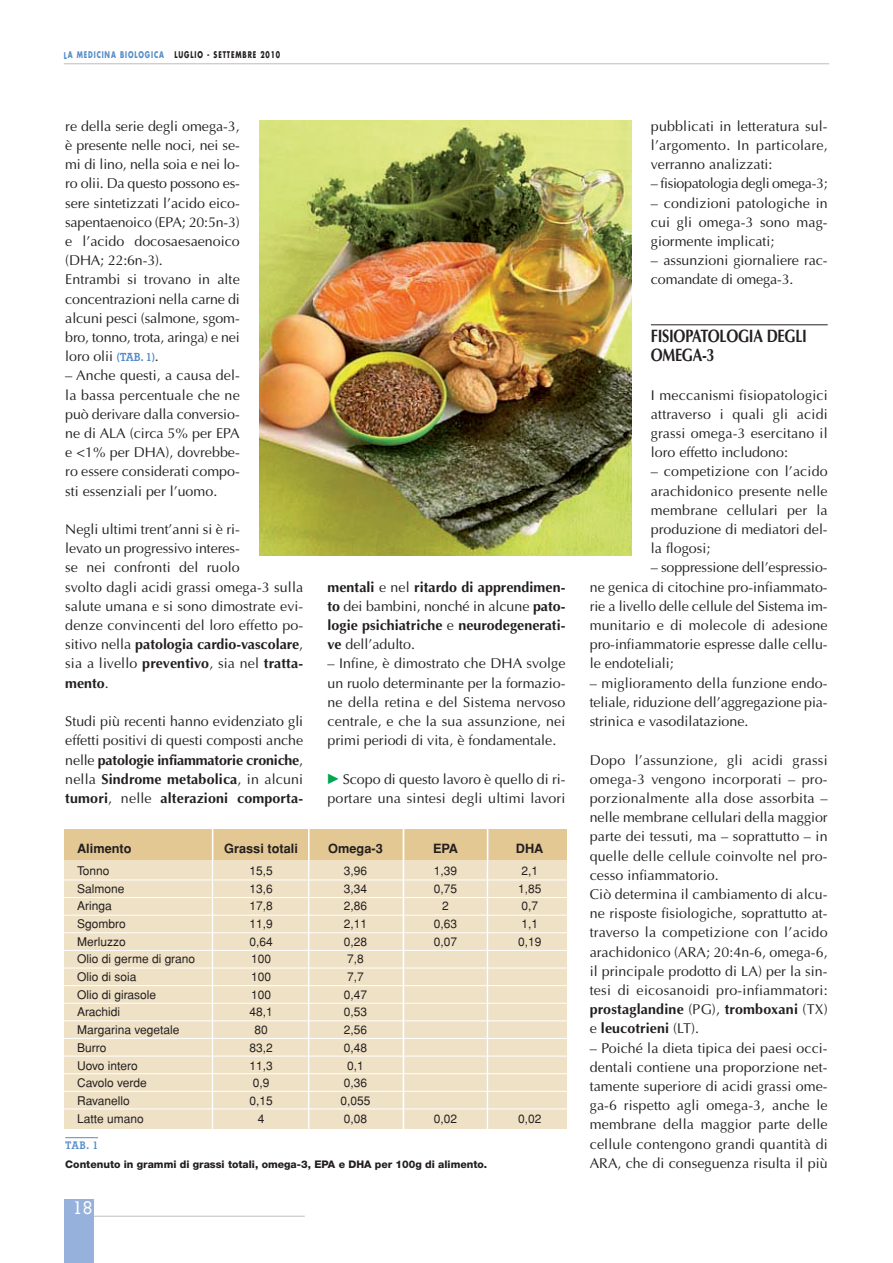
<style>
.page{position:relative;width:893px;height:1263px;background:#fff}
.page>*{position:absolute;margin:0;border:0;box-sizing:border-box;transform-origin:0 0}
.t1{font:700 18px/19.2px "Optima";letter-spacing:-.02em;color:#231f20;scale:.8 1}
.t2{font:500 18px "Memphis";color:#fff}
.t3{font:14.25px/19.2px "Optima";color:#231f20;text-align:justify}
.t4{font:700 14.25px/19.2px "Optima";letter-spacing:.005em;color:#231f20;text-align:justify}
.t5{font:14.25px "Optima";letter-spacing:-.025em;color:#231f20}
.t6{font:700 12.75px "Helvetica";color:#231f20}
.t7{font:12px/17.7px "Helvetica";color:#231f20;text-align:center}
.t8{font:800 10.5px "Helvetica Neue";color:#231f20}
.t9{font:700 10.5px "Memphis";color:#568cc9}
.t10{font:700 9px "Futura";letter-spacing:.135em;color:#231f20;scale:.7 1}
.s1{color:#568cc9}
.s2{font-family:"Memphis";font-weight:700;font-size:11.25px;color:#568cc9}
.s3{font-weight:700}
.s4{font-weight:400}
</style>
<div class="page">
<hr style="left:85px;top:1216px;width:220px;height:1px;background:#bcbdc0">
<div style="left:64px;top:1199px;width:30px;height:64px;background:#96b1dc"></div>
<hr style="left:64px;top:64px;width:765px;height:1px;background:#bcbdc0">
<hr style="left:651px;top:325px;width:177px;height:1px;background:#231f20">
<div style="left:64px;top:830px;width:503px;height:30px;background:#e4c893"></div>
<div style="left:64px;top:860px;width:503px;height:268px;background:#efe1c5"></div>
<hr style="left:308px;top:830px;width:2px;height:298px;background:#fff">
<hr style="left:487px;top:830px;width:2px;height:298px;background:#fff">
<hr style="left:403px;top:830px;width:1px;height:298px;background:#fff">
<hr style="left:64px;top:879px;width:503px;height:1px;background:#fff">
<hr style="left:64px;top:897px;width:503px;height:1px;background:#fff">
<hr style="left:212px;top:830px;width:2px;height:298px;background:#fff">
<hr style="left:64px;top:915px;width:503px;height:1px;background:#fff">
<hr style="left:64px;top:932px;width:503px;height:1px;background:#fff">
<hr style="left:64px;top:950px;width:503px;height:1px;background:#fff">
<hr style="left:64px;top:968px;width:503px;height:1px;background:#fff">
<hr style="left:64px;top:985px;width:503px;height:1px;background:#fff">
<hr style="left:64px;top:1003px;width:503px;height:1px;background:#fff">
<hr style="left:64px;top:1020px;width:503px;height:1px;background:#fff">
<hr style="left:64px;top:1038px;width:503px;height:1px;background:#fff">
<hr style="left:64px;top:1055px;width:503px;height:1px;background:#fff">
<hr style="left:64px;top:1073px;width:503px;height:1px;background:#fff">
<hr style="left:64px;top:1091px;width:503px;height:1px;background:#fff">
<hr style="left:64px;top:1108px;width:503px;height:1px;background:#fff">
<hr style="left:65px;top:1137px;width:33px;height:1px;background:#568cc9">
<img style="left:259px;top:121px;width:373px;height:435px">
<p class="t10" style="left:64px;top:51px;width:311px"><span class="s1">LA MEDICINA BIOLOGICA</span> LUGLIO - SETTEMBRE 2010</p>
<p class="t3" style="left:65px;top:116px;width:176px;text-align:left">re della serie degli omega-3, è presente nelle noci, nei se&shy;mi di lino, nella soia e nei lo&shy;ro olii. Da questo possono es&shy;sere sintetizzati l’acido eico&shy;sapentaenoico (EPA; 20:5n-3) e l’acido docosaesaenoico (DHA; 22:6n-3).<br>Entrambi si trovano in alte concentrazioni nella carne di alcuni pesci (salmone, sgom&shy;bro, tonno, trota, aringa) e nei loro olii <span class="s2">(TAB. 1)</span>.</p>
<p class="t3" style="left:65px;top:366px;width:176px">– Anche questi, a causa del&shy;la bassa percentuale che ne può derivare dalla conversio&shy;ne di ALA (circa 5% per EPA e &lt;1% per DHA), dovrebbe&shy;ro essere considerati compo&shy;sti essenziali per l’uomo.</p>
<p class="t3" style="left:65px;top:519px;width:239px;text-align:left">Negli ultimi trent’anni si è ri-<br>levato un progressivo interes-<br>se nei confronti del ruolo<br>svolto dagli acidi grassi omega-3 sulla salute umana e si sono dimostrate evi&shy;denze convincenti del loro effetto po&shy;sitivo nella <span class="s3">patologia cardio-vascolare</span>, sia a livello <span class="s3">preventivo</span>, sia nel <span class="s3">tratta&shy;mento</span>.</p>
<p class="t3" style="left:65px;top:711px;width:239px">Studi più recenti hanno evidenziato gli effetti positivi di questi composti anche nelle <span class="s3">patologie infiammatorie croniche</span>, nella <span class="s3">Sindrome metabolica</span>, in alcuni <span class="s3">tumori</span>, nelle <span class="s3">alterazioni comporta-</span></p>
<p class="t4" style="left:327px;top:577px;width:239px">mentali <span class="s4">e nel</span> ritardo di apprendimen&shy;to <span class="s4">dei bambini, nonché in alcune</span> pato&shy;logie psichiatriche <span class="s4">e</span> neurodegenerati&shy;ve <span class="s4">dell’adulto.</span></p>
<p class="t3" style="left:327px;top:654px;width:239px">– Infine, è dimostrato che DHA svolge un ruolo determinante per la formazio&shy;ne della retina e del Sistema nervoso centrale, e che la sua assunzione, nei primi periodi di vita, è fondamentale.</p>
<p class="t3" style="left:327px;top:769px;width:239px;text-align:right">Scopo di questo lavoro è quello di ri&shy;portare una sintesi degli ultimi lavori</p>
<p class="t6" style="left:224px;top:841px;width:75px">Grassi totali</p>
<p class="t6" style="left:328px;top:841px;width:56px">Omega-3</p>
<p class="t6" style="left:433px;top:841px;width:26px">EPA</p>
<p class="t6" style="left:516px;top:841px;width:29px">DHA</p>
<p class="t7" style="left:249px;top:862px;width:25px">15,5<br>13,6<br>17,8<br>11,9<br>0,64<br>100<br>100<br>100<br>48,1<br>80<br>83,2<br>11,3<br>0,9<br>0,15<br>4</p>
<p class="t6" style="left:77px;top:841px;width:56px">Alimento</p>
<p class="t7" style="left:77px;top:862px;width:120px;text-align:left">Tonno<br>Salmone<br>Aringa<br>Sgombro<br>Merluzzo<br>Olio di germe di grano<br>Olio di soia<br>Olio di girasole<br>Arachidi<br>Margarina vegetale<br>Burro<br>Uovo intero<br>Cavolo verde<br>Ravanello<br>Latte umano</p>
<p class="t7" style="left:341px;top:862px;width:32px">3,96<br>3,34<br>2,86<br>2,11<br>0,28<br>7,8<br>7,7<br>0,47<br>0,53<br>2,56<br>0,48<br>0,1<br>0,36<br>0,055<br>0,08</p>
<p class="t7" style="left:434px;top:862px;width:25px">1,39<br>0,75<br>2<br>0,63<br>0,07</p>
<p class="t7" style="left:518px;top:862px;width:25px;text-align:left">2,1<br>1,85<br>0,7<br>1,1<br>0,19</p>
<p class="t7" style="left:434px;top:1110px;width:25px">0,02</p>
<p class="t7" style="left:518px;top:1110px;width:25px">0,02</p>
<p class="t9" style="left:65px;top:1141px;width:34px">TAB. 1</p>
<p class="t8" style="left:65px;top:1160px;width:423px">Contenuto in grammi di grassi totali, omega-3, EPA e DHA per 100g di alimento.</p>
<p class="t2" style="left:73px;top:1201px;width:20px">18</p>
<p class="t3" style="left:651px;top:116px;width:178px">pubblicati in letteratura sul&shy;l’argomento. In particolare, verranno analizzati:</p>
<p class="t5" style="left:651px;top:175px;width:178px">– fisiopatologia degli omega-3;</p>
<p class="t3" style="left:651px;top:193px;width:178px">– condizioni patologiche in cui gli omega-3 sono mag&shy;giormente implicati;</p>
<p class="t3" style="left:651px;top:251px;width:178px">– assunzioni giornaliere rac&shy;comandate di omega-3.</p>
<p class="t1" style="left:651px;top:326px;width:197px">FISIOPATOLOGIA DEGLI<br>OMEGA-3</p>
<p class="t3" style="left:651px;top:385px;width:178px">I meccanismi fisiopatologici attraverso i quali gli acidi grassi omega-3 esercitano il loro effetto includono:</p>
<p class="t3" style="left:651px;top:462px;width:178px">– competizione con l’acido arachidonico presente nelle membrane cellulari per la produzione di mediatori del&shy;la flogosi;</p>
<p class="t3" style="left:590px;top:558px;width:239px;text-indent:61px">– soppressione dell’espressio&shy;ne genica di citochine pro-infiammato&shy;rie a livello delle cellule del Sistema im&shy;munitario e di molecole di adesione pro-infiammatorie espresse dalle cellu&shy;le endoteliali;</p>
<p class="t3" style="left:590px;top:673px;width:239px">– miglioramento della funzione endo&shy;teliale, riduzione dell’aggregazione pia&shy;strinica e vasodilatazione.</p>
<p class="t3" style="left:590px;top:750px;width:239px;text-align:left">Dopo l’assunzione, gli acidi grassi omega-3 vengono incorporati – pro&shy;porzionalmente alla dose assorbita – nelle membrane cellulari della maggior parte dei tessuti, ma – soprattutto – in quelle delle cellule coinvolte nel pro&shy;cesso infiammatorio.<br>Ciò determina il cambiamento di alcu&shy;ne risposte fisiologiche, soprattutto at&shy;traverso la competizione con l’acido arachidonico (ARA; 20:4n-6, omega-6, il principale prodotto di LA) per la sin&shy;tesi di eicosanoidi pro-infiammatori: <span class="s3">prostaglandine</span> (PG), <span class="s3">tromboxani</span> (TX) e <span class="s3">leucotrieni</span> (LT).</p>
<p class="t3" style="left:590px;top:1038px;width:239px">– Poiché la dieta tipica dei paesi occi&shy;dentali contiene una proporzione net&shy;tamente superiore di acidi grassi ome&shy;ga-6 rispetto agli omega-3, anche le membrane della maggior parte delle cellule contengono grandi quantità di ARA, che di conseguenza risulta il più</p>
</div>
